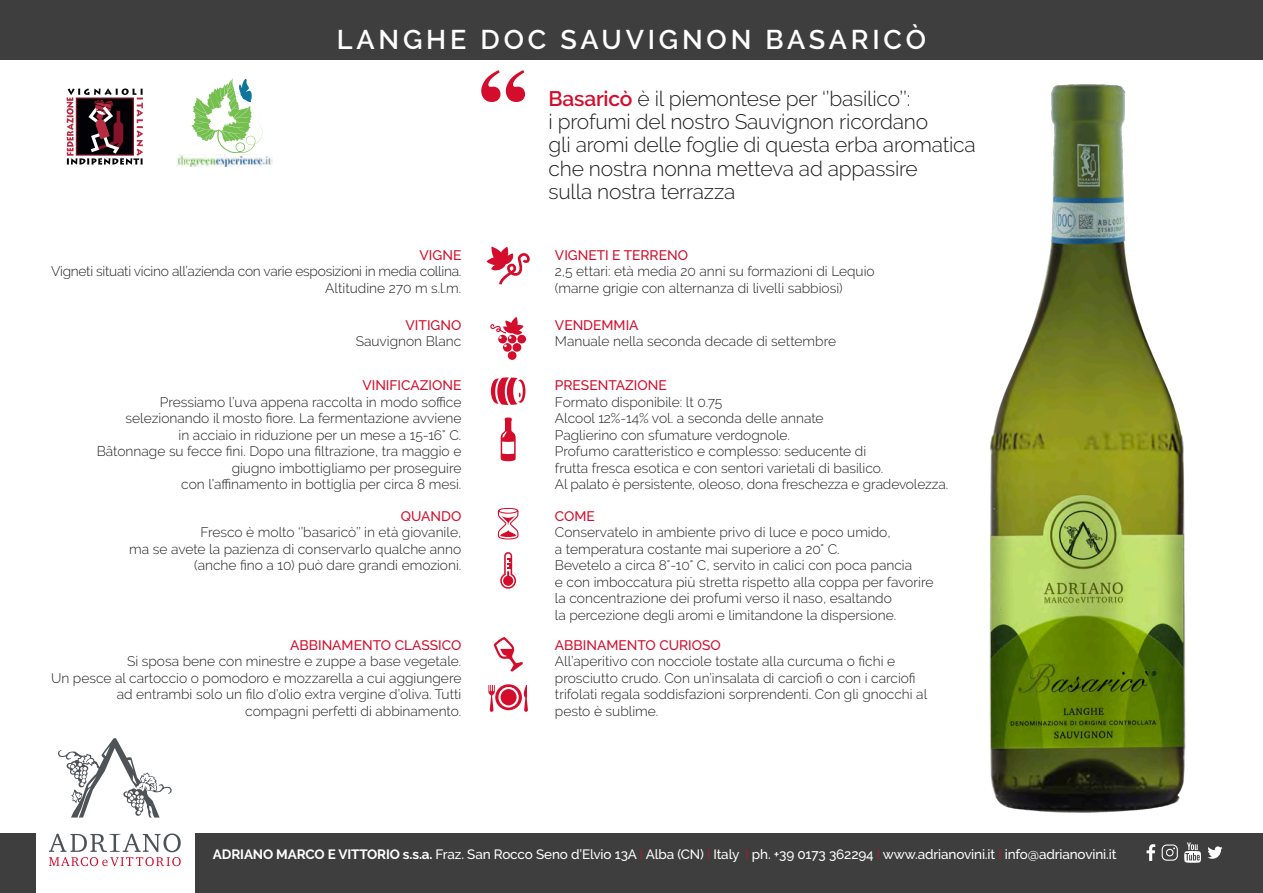
<style>
.page{position:relative;width:1263px;height:893px;background:#fff}
.page>*{position:absolute;margin:0;border:0;box-sizing:border-box;transform-origin:0 0}
.t1{font:600 27px "Raleway";letter-spacing:.14em;color:#fff}
.t2{font:300 21px/23.2px "Raleway";letter-spacing:-.01em;color:#231f20}
.t3{font:300 13.8px/16.5px "Raleway";color:#231f20}
.t4{font:500 13.8px "Raleway";color:#d30d2b}
.t5{font:300 13.8px/16.5px "Raleway";letter-spacing:-.02em;color:#231f20;text-align:right}
.t6{font:500 13.5px "Raleway";letter-spacing:-.01em;color:#fff}
.s1{font-weight:600;color:#d30d2b}
.s2{font-weight:700}
.s3{font-weight:300;color:#d30d2b}
</style>
<div class="page">
<svg style="left:49px;top:833px;width:132px;height:33px"></svg>
<svg style="left:58px;top:738px;width:114px;height:79px"></svg>
<div style="left:0;top:833px;width:36px;height:60px;background:#3e3e3f"></div>
<div style="left:195px;top:833px;width:1068px;height:60px;background:#3e3e3f"></div>
<svg style="left:1146px;top:844px;width:9px;height:17px"></svg>
<svg style="left:1207px;top:846px;width:15px;height:13px"></svg>
<svg style="left:1162px;top:844px;width:16px;height:17px"></svg>
<svg style="left:1184px;top:842px;width:17px;height:21px"></svg>
<div style="left:0;top:0;width:1263px;height:60px;background:#3e3e3f"></div>
<img style="left:989px;top:84px;width:197px;height:729px">
<svg style="left:67px;top:88px;width:76px;height:77px"></svg>
<svg style="left:192px;top:78px;width:70px;height:75px"></svg>
<img style="left:176px;top:154px;width:97px;height:13px">
<svg style="left:506px;top:70px;width:19px;height:32px"></svg>
<svg style="left:481px;top:70px;width:19px;height:32px"></svg>
<svg style="left:486px;top:247px;width:44px;height:37px"></svg>
<svg style="left:490px;top:317px;width:36px;height:43px"></svg>
<svg style="left:491px;top:377px;width:34px;height:28px"></svg>
<svg style="left:501px;top:418px;width:15px;height:43px"></svg>
<svg style="left:498px;top:508px;width:20px;height:31px"></svg>
<svg style="left:500px;top:552px;width:16px;height:37px"></svg>
<svg style="left:494px;top:637px;width:29px;height:35px"></svg>
<svg style="left:495px;top:684px;width:27px;height:26px"></svg>
<svg style="left:499px;top:688px;width:19px;height:18px"></svg>
<div style="left:498px;top:687px;width:21px;height:20px;border:2px solid #fff;border-radius:50%"></div>
<svg style="left:488px;top:685px;width:7px;height:27px"></svg>
<svg style="left:523px;top:685px;width:5px;height:27px"></svg>
<h1 class="t1" style="left:337px;top:24px;width:590px">LANGHE DOC SAUVIGNON BASARICÒ</h1>
<p class="t4" style="left:420px;top:247px;width:43px">VIGNE</p>
<p class="t5" style="left:51px;top:263px;width:412px">Vigneti situati vicino all’azienda con varie esposizioni in media collina.<br>Altitudine 270 m s.l.m.</p>
<p class="t4" style="left:406px;top:317px;width:57px">VITIGNO</p>
<p class="t3" style="left:356px;top:333px;width:107px">Sauvignon Blanc</p>
<p class="t4" style="left:362px;top:377px;width:101px">VINIFICAZIONE</p>
<p class="t3" style="left:97px;top:394px;width:366px;text-align:right">Pressiamo l’uva appena raccolta in modo soffice selezionando il mosto fiore. La fermentazione avviene<br>in acciaio in riduzione per un mese a 15-16° C.<br>Bâtonnage su fecce fini. Dopo una filtrazione, tra maggio e giugno imbottigliamo per proseguire<br>con l’affinamento in bottiglia per circa 8 mesi.</p>
<p class="t4" style="left:401px;top:508px;width:62px">QUANDO</p>
<p class="t3" style="left:129px;top:524px;width:334px;text-align:right">Fresco è molto ‘’basaricò’’ in età giovanile,<br>ma se avete la pazienza di conservarlo qualche anno (anche fino a 10) può dare grandi emozioni.</p>
<p class="t4" style="left:290px;top:637px;width:173px">ABBINAMENTO CLASSICO</p>
<p class="t3" style="left:51px;top:653px;width:412px;text-align:right">Si sposa bene con minestre e zuppe a base vegetale.<br>Un pesce al cartoccio o pomodoro e mozzarella a cui aggiungere ad entrambi solo un filo d’olio extra vergine d’oliva. Tutti compagni perfetti di abbinamento.</p>
<h2 class="t2" style="left:549px;top:87px;width:429px"><span class="s1">Basaricò</span> è il piemontese per ‘’basilico’’:<br>i profumi del nostro Sauvignon ricordano<br>gli aromi delle foglie di questa erba aromatica che nostra nonna metteva ad appassire<br>sulla nostra terrazza</h2>
<p class="t4" style="left:555px;top:247px;width:135px">VIGNETI E TERRENO</p>
<p class="t3" style="left:555px;top:263px;width:321px">2,5 ettari: età media 20 anni su formazioni di Lequio (marne grigie con alternanza di livelli sabbiosi)</p>
<p class="t4" style="left:555px;top:317px;width:85px">VENDEMMIA</p>
<p class="t3" style="left:555px;top:333px;width:283px">Manuale nella seconda decade di settembre</p>
<p class="t4" style="left:555px;top:377px;width:113px">PRESENTAZIONE</p>
<p class="t3" style="left:555px;top:394px;width:395px">Formato disponibile: lt 0.75<br>Alcool 12%-14% vol. a seconda delle annate<br>Paglierino con sfumature verdognole.<br>Profumo caratteristico e complesso: seducente di<br>frutta fresca esotica e con sentori varietali di basilico.<br>Al palato è persistente, oleoso, dona freschezza e gradevolezza.</p>
<p class="t4" style="left:555px;top:508px;width:42px">COME</p>
<p class="t3" style="left:555px;top:524px;width:380px">Conservatelo in ambiente privo di luce e poco umido,<br>a temperatura costante mai superiore a 20° C.<br>Bevetelo a circa 8°-10° C, servito in calici con poca pancia<br>e con imboccatura più stretta rispetto alla coppa per favorire la concentrazione dei profumi verso il naso, esaltando<br>la percezione degli aromi e limitandone la dispersione.</p>
<p class="t4" style="left:555px;top:637px;width:167px">ABBINAMENTO CURIOSO</p>
<p class="t3" style="left:555px;top:653px;width:374px">All’aperitivo con nocciole tostate alla curcuma o fichi e prosciutto crudo. Con un’insalata di carciofi o con i carciofi trifolati regala soddisfazioni sorprendenti. Con gli gnocchi al pesto è sublime.</p>
<p class="t6" style="left:213px;top:846px;width:905px"><span class="s2">ADRIANO MARCO E VITTORIO s.s.a.</span> Fraz. San Rocco Seno d’Elvio 13A <span class="s3">I</span> Alba (CN) <span class="s3">I</span> Italy <span class="s3">I</span> ph. +39 0173 362294 <span class="s3">I</span> www.adrianovini.it <span class="s3">I</span> info@adrianovini.it</p>
</div>
